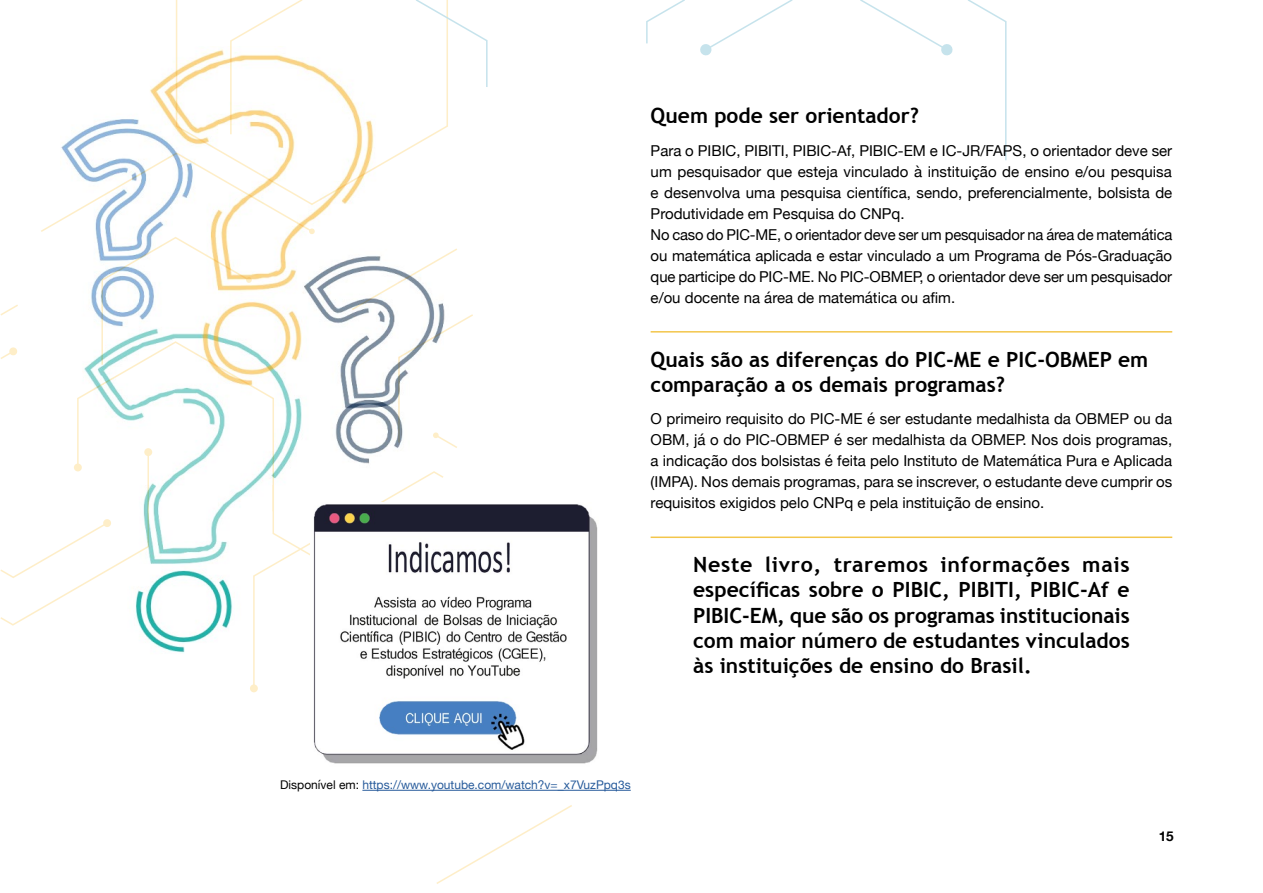
<style>
.page{position:relative;width:1263px;height:893px;background:#fff}
.page>*{position:absolute;margin:0;border:0;box-sizing:border-box;transform-origin:0 0}
.t1{font:700 21px/25.2px "Trebuchet MS";color:#000}
.t2{font:15px/21px "Helvetica Neue";color:#000}
.t3{font:700 13.5px "Helvetica Neue";color:#000}
.t4{font:12px "Helvetica Neue";color:#275b9b}
.s1{color:#000}
</style>
<div class="page">
<svg style="left:646px;top:0;width:39px;height:44px"></svg>
<svg style="left:968px;top:0;width:39px;height:161px"></svg>
<svg style="left:700px;top:0;width:93px;height:56px"></svg>
<svg style="left:860px;top:0;width:93px;height:56px"></svg>
<svg style="left:416px;top:0;width:67px;height:38px"></svg>
<svg style="left:235px;top:0;width:68px;height:38px"></svg>
<svg style="left:436px;top:805px;width:136px;height:79px"></svg>
<img style="left:61px;top:46px;width:393px;height:614px">
<hr style="left:651px;top:331px;width:521px;height:2px;background:#f3c64b">
<hr style="left:651px;top:536px;width:521px;height:2px;background:#f3c64b">
<img style="left:310px;top:502px;width:288px;height:262px">
<hr style="left:362px;top:790px;width:269px;height:1px;background:#275b9b">
<h1 class="t1" style="left:651px;top:103px;width:270px">Quem pode ser orientador?</h1>
<p class="t2" style="left:651px;top:141px;width:523px">Para o PIBIC, PIBITI, PIBIC-Af, PIBIC-EM e IC-JR/FAPS, o orientador deve ser um pesquisador que esteja vinculado à instituição de ensino e/ou pesquisa e desenvolva uma pesquisa científica, sendo, preferencialmente, bolsista de Produtividade em Pesquisa do CNPq.<br>No caso do PIC-ME, o orientador deve ser um pesquisador na área de matemática ou matemática aplicada e estar vinculado a um Programa de Pós-Graduação que participe do PIC-ME. No PIC-OBMEP, o orientador deve ser um pesquisador e/ou docente na área de matemática ou afim.</p>
<h1 class="t1" style="left:651px;top:347px;width:499px">Quais são as diferenças do PIC-ME e PIC-OBMEP em comparação a os demais programas?</h1>
<p class="t2" style="left:651px;top:409px;width:523px;text-align:justify">O primeiro requisito do PIC-ME é ser estudante medalhista da OBMEP ou da OBM, já o do PIC-OBMEP é ser medalhista da OBMEP. Nos dois programas, a indicação dos bolsistas é feita pelo Instituto de Matemática Pura e Aplicada (IMPA). Nos demais programas, para se inscrever, o estudante deve cumprir os requisitos exigidos pelo CNPq e pela instituição de ensino.</p>
<h1 class="t1" style="left:693px;top:552px;width:438px;text-align:justify">Neste livro, traremos informações mais específicas sobre o PIBIC, PIBITI, PIBIC-Af e PIBIC-EM, que são os programas institucionais com maior número de estudantes vinculados às instituições de ensino do Brasil.</h1>
<p class="t4" style="left:280px;top:776px;width:352px"><span class="s1">Disponível em:</span> https://www.youtube.com/watch?v=_x7VuzPpq3s</p>
<p class="t3" style="left:1159px;top:826px;width:17px">15</p>
</div>
